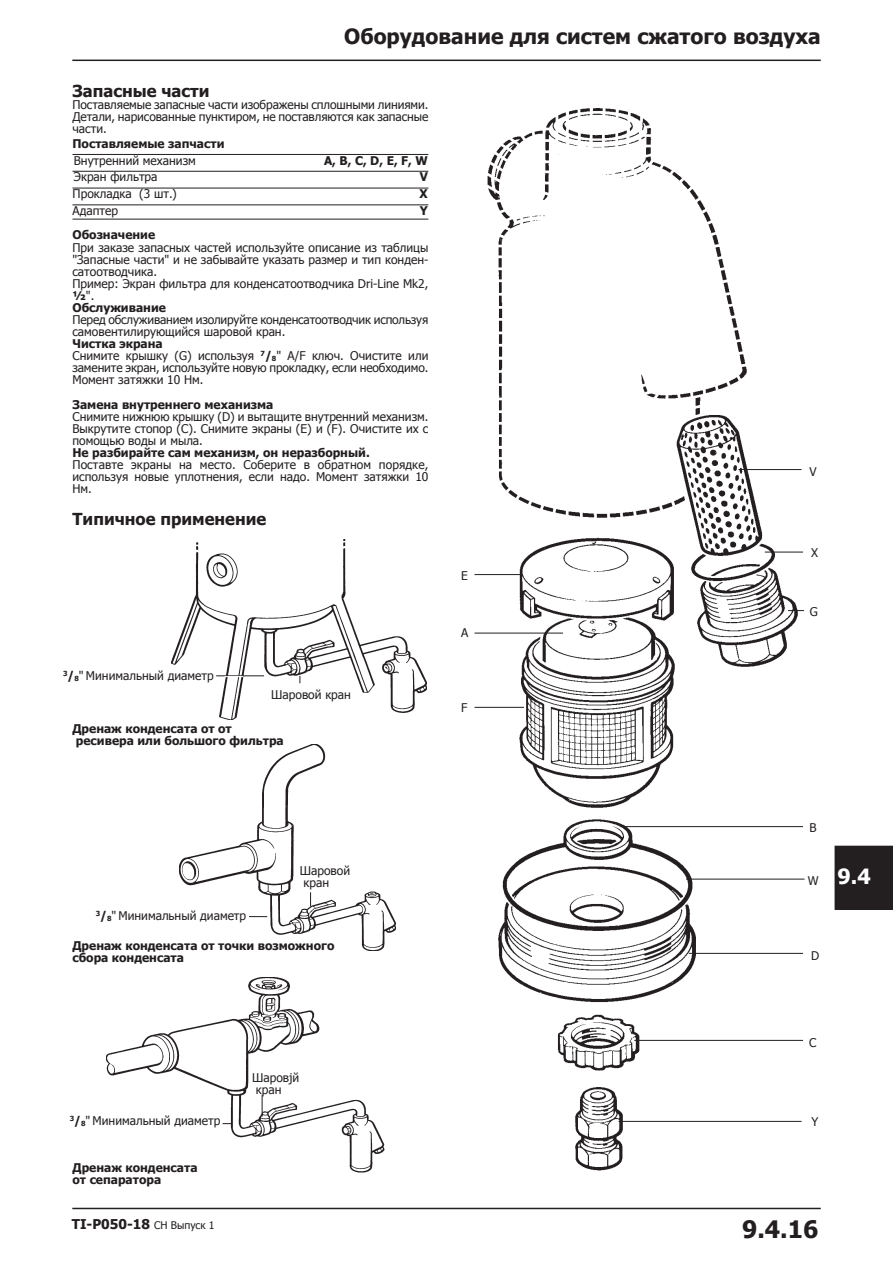
<style>
.page{position:relative;width:893px;height:1263px;background:#fff}
.page>*{position:absolute;margin:0;border:0;box-sizing:border-box;transform-origin:0 0}
.t1{font:700 24px "Tahoma";color:#231f20}
.t2{font:700 21px "Tahoma";color:#231f20}
.t3{font:700 21px "Tahoma";color:#fff}
.Subhead_1{font:700 16.5px "Tahoma";color:#231f20}
.Body_text{font:700 13.5px "Tahoma";color:#231f20}
.Body_text-2{font:12px/12px "Tahoma";color:#231f20;text-align:justify}
.Body_text-3{font:700 12px "Tahoma";color:#231f20}
.s1{font-weight:700}
.s2{font-weight:400;font-size:10.5px}
</style>
<div class="page">
<div style="left:835px;top:846px;width:58px;height:63px;background:#231f20"></div>
<hr style="left:72px;top:60px;width:749px;height:1px;background:#231f20">
<hr style="left:72px;top:1208px;width:749px;height:1px;background:#231f20">
<img style="left:106px;top:977px;width:278px;height:195px">
<img style="left:171px;top:539px;width:255px;height:181px">
<img style="left:488px;top:109px;width:310px;height:1061px">
<hr style="left:738px;top:469px;width:63px;height:1px;background:#231f20">
<hr style="left:765px;top:552px;width:38px;height:1px;background:#231f20">
<svg style="left:788px;top:610px;width:16px;height:1px"></svg>
<hr style="left:474px;top:574px;width:47px;height:1px;background:#231f20">
<hr style="left:474px;top:633px;width:89px;height:1px;background:#231f20">
<hr style="left:474px;top:707px;width:50px;height:1px;background:#231f20">
<hr style="left:623px;top:826px;width:180px;height:1px;background:#231f20">
<hr style="left:686px;top:879px;width:118px;height:1px;background:#231f20">
<hr style="left:689px;top:953px;width:114px;height:1px;background:#231f20">
<hr style="left:634px;top:1040px;width:169px;height:1px;background:#231f20">
<hr style="left:618px;top:1121px;width:183px;height:1px;background:#231f20">
<hr style="left:216px;top:675px;width:48px;height:1px;background:#231f20">
<svg style="left:225px;top:676px;width:18px;height:1px"></svg>
<svg style="left:262px;top:1095px;width:1px;height:21px"></svg>
<img style="left:179px;top:744px;width:217px;height:207px">
<hr style="left:72px;top:154px;width:356px;height:1px;background:#231f20">
<hr style="left:72px;top:171px;width:356px;height:1px;background:#231f20">
<hr style="left:72px;top:188px;width:356px;height:1px;background:#231f20">
<hr style="left:72px;top:204px;width:356px;height:1px;background:#231f20">
<hr style="left:72px;top:219px;width:356px;height:1px;background:#231f20">
<h2 class="t2" style="left:344px;top:21px;width:478px">Оборудование для систем сжатого воздуха</h2>
<p class="Subhead_1" style="left:72px;top:79px;width:138px">Запасные части</p>
<p class="Body_text-2" style="left:72px;top:98px;width:358px">Поставляемые запасные части изображены сплошными линиями.<br>Детали, нарисованные пунктиром, не поставляются как запасные части.</p>
<p class="Body_text-3" style="left:72px;top:135px;width:153px">Поставляемые запчасти</p>
<p class="Body_text-2" style="left:74px;top:154px;width:124px">Внутренний механизм</p>
<p class="Body_text-3" style="left:324px;top:152px;width:105px">A, B, C, D, E, F, W</p>
<p class="Body_text-2" style="left:74px;top:170px;width:85px">Экран фильтра</p>
<p class="Body_text-3" style="left:420px;top:169px;width:10px">V</p>
<p class="Body_text-2" style="left:73px;top:187px;width:106px">Прокладка (3 шт.)</p>
<p class="Body_text-3" style="left:420px;top:185px;width:10px">X</p>
<p class="Body_text-2" style="left:73px;top:204px;width:47px">Адаптер</p>
<p class="Body_text-3" style="left:420px;top:202px;width:10px">Y</p>
<p class="Body_text-3" style="left:72px;top:227px;width:84px">Обозначение</p>
<p class="Body_text-2" style="left:72px;top:241px;width:358px">При заказе запасных частей используйте описание из таблицы "Запасные части" и не забывайте указать размер и тип конден&shy;сатоотводчика.</p>
<p class="Body_text-2" style="left:72px;top:277px;width:358px">Пример: Экран фильтра для конденсатоотводчика Dri-Line Mk2, <span class="s1">½</span>".</p>
<p class="Body_text-3" style="left:72px;top:299px;width:95px">Обслуживание</p>
<p class="Body_text-2" style="left:72px;top:313px;width:357px">Перед обслуживанием изолируйте конденсатоотводчик используя самовентилирующийся шаровой кран.</p>
<p class="Body_text-3" style="left:72px;top:335px;width:92px">Чистка экрана</p>
<p class="Body_text-2" style="left:72px;top:349px;width:358px">Снимите крышку (G) используя <sup>7</sup><span class="s1">/</span><sub>8</sub>" A/F ключ. Очистите или замените экран, используйте новую прокладку, если необходимо.<br>Момент затяжки 10 Нм.</p>
<p class="Body_text-3" style="left:72px;top:396px;width:202px">Замена внутреннего механизма</p>
<p class="Body_text-2" style="left:72px;top:410px;width:358px">Снимите нижнюю крышку (D) и вытащите внутренний механизм.<br>Выкрутите стопор (C). Снимите экраны (E) и (F). Очистите их с помощью воды и мыла.</p>
<p class="Body_text-3" style="left:72px;top:444px;width:299px">Не разбирайте сам механизм, он неразборный.</p>
<p class="Body_text-2" style="left:72px;top:458px;width:358px">Поставте экраны на место. Соберите в обратном порядке, используя новые уплотнения, если надо. Момент затяжки 10<br>Нм.</p>
<p class="Subhead_1" style="left:72px;top:508px;width:195px">Типичное применение</p>
<p class="Body_text-2" style="left:63px;top:669px;width:152px"><sup>3</sup><span class="s1">/</span><sub>8</sub>" Mинимальный диаметр</p>
<p class="Body_text-2" style="left:271px;top:688px;width:81px">Шаровой кран</p>
<p class="Body_text-3" style="left:72px;top:720px;width:161px">Дренаж конденсата от от</p>
<p class="Body_text-3" style="left:76px;top:732px;width:209px">ресивера или большого фильтра</p>
<p class="Body_text-2" style="left:461px;top:569px;width:8px">E</p>
<p class="Body_text-2" style="left:461px;top:626px;width:9px">A</p>
<p class="Body_text-2" style="left:461px;top:701px;width:8px">F</p>
<p class="Body_text-2" style="left:809px;top:465px;width:9px">V</p>
<p class="Body_text-2" style="left:811px;top:546px;width:8px">X</p>
<p class="Body_text-2" style="left:810px;top:605px;width:10px">G</p>
<p class="Body_text-2" style="left:96px;top:909px;width:152px"><sup>3</sup><span class="s1">/</span><sub>8</sub>" Mинимальный диаметр</p>
<p class="Body_text-2" style="left:300px;top:864px;width:52px">Шаровой</p>
<p class="Body_text-2" style="left:304px;top:876px;width:27px">кран</p>
<p class="Body_text-3" style="left:72px;top:937px;width:264px">Дренаж конденсата от точки возможного</p>
<p class="Body_text-3" style="left:72px;top:950px;width:113px">сбора конденсата</p>
<p class="Body_text-2" style="left:70px;top:1114px;width:152px"><sup>3</sup><span class="s1">/</span><sub>8</sub>" Mинимальный диаметр</p>
<p class="Body_text-3" style="left:72px;top:1159px;width:127px">Дренаж конденсата</p>
<p class="Body_text-3" style="left:72px;top:1171px;width:90px">от сепаратора</p>
<p class="Body_text" style="left:72px;top:1215px;width:144px">TI-P050-18 <span class="s2">CH Выпуск 1</span></p>
<p class="Body_text-2" style="left:252px;top:1071px;width:49px">Шаровjй</p>
<p class="Body_text-2" style="left:256px;top:1083px;width:27px">кран</p>
<p class="Body_text-2" style="left:809px;top:821px;width:9px">B</p>
<p class="Body_text-2" style="left:808px;top:874px;width:12px">W</p>
<h2 class="t3" style="left:837px;top:861px;width:35px">9.4</h2>
<p class="Body_text-2" style="left:811px;top:948px;width:10px">D</p>
<p class="Body_text-2" style="left:809px;top:1036px;width:9px">C</p>
<p class="Body_text-2" style="left:811px;top:1115px;width:8px">Y</p>
<p class="t1" style="left:742px;top:1213px;width:78px">9.4.16</p>
</div>
